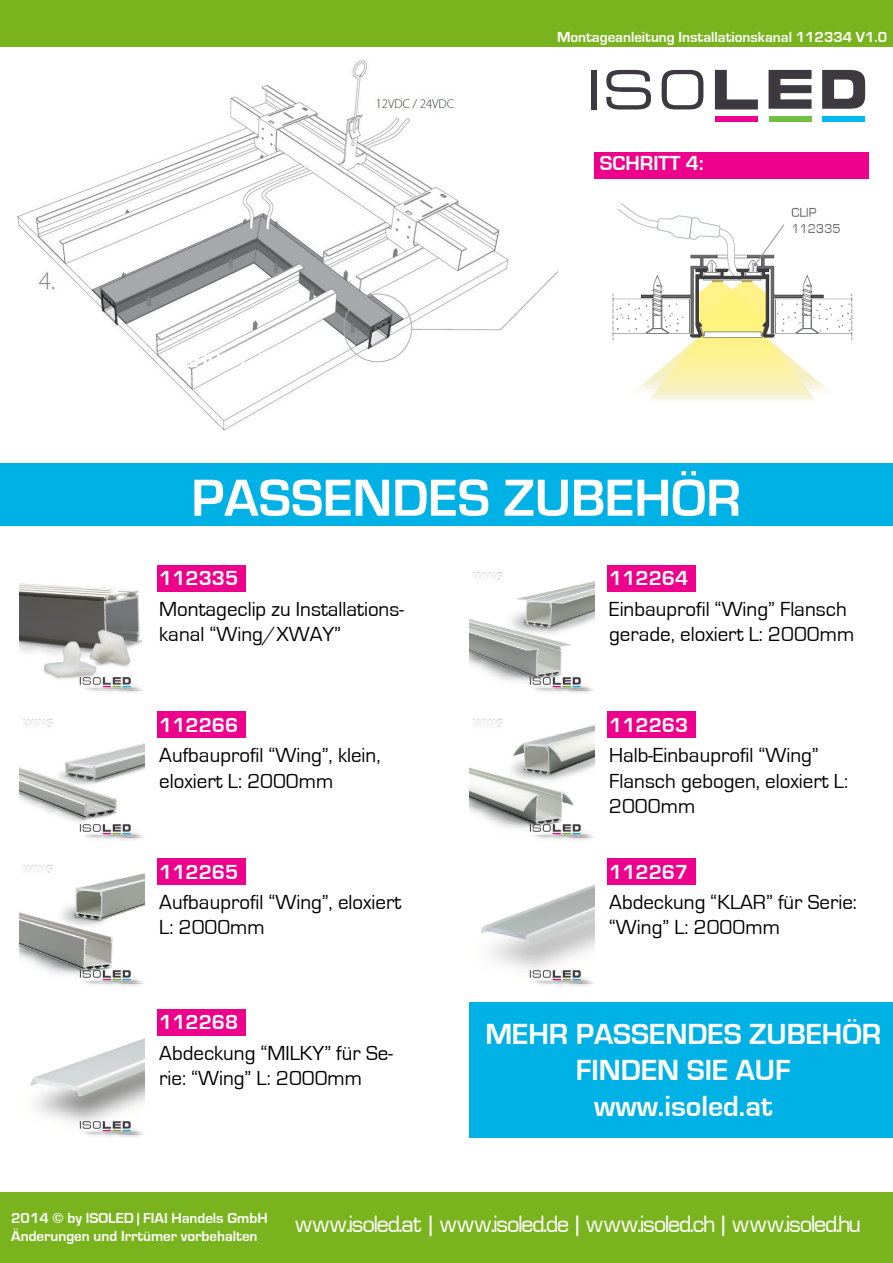
<style>
.page{position:relative;width:893px;height:1263px;background:#fff}
.page>*{position:absolute;margin:0;border:0;box-sizing:border-box;transform-origin:0 0}
.t1{font:700 54px "Eurostile";color:#fff}
.t2{font:700 30px/36px "Eurostile";color:#fff;text-align:center}
.t3{font:27px "Euro Style Normal";color:#fff}
.t4{font:21px/25.2px "Eurostile";color:#000}
.t5{font:700 21px "Eurostile";color:#fff}
.t6{font:700 15px/18px "Eurostile";color:#fff}
</style>
<div class="page">
<div style="left:0;top:0;width:893px;height:47px;background:#79b41e"></div>
<div style="left:0;top:1193px;width:893px;height:70px;background:#79b41e"></div>
<div style="left:592px;top:70px;width:5px;height:40px;background:#3c3a40"></div>
<svg style="left:606px;top:70px;width:45px;height:40px"></svg>
<svg style="left:662px;top:70px;width:41px;height:39px"></svg>
<svg style="left:715px;top:70px;width:43px;height:39px"></svg>
<svg style="left:768px;top:70px;width:43px;height:39px"></svg>
<svg style="left:822px;top:70px;width:43px;height:39px"></svg>
<div style="left:715px;top:117px;width:43px;height:5px;background:#ec008c"></div>
<div style="left:768px;top:117px;width:43px;height:5px;background:#72bf44"></div>
<div style="left:822px;top:117px;width:43px;height:5px;background:#00b9f1"></div>
<div style="left:594px;top:152px;width:275px;height:27px;background:#ec008c"></div>
<img style="left:17px;top:60px;width:540px;height:371px">
<img style="left:612px;top:203px;width:241px;height:198px">
<div style="left:157px;top:565px;width:88px;height:27px;background:#ec008c"></div>
<div style="left:157px;top:711px;width:88px;height:27px;background:#ec008c"></div>
<img style="left:20px;top:718px;width:125px;height:122px">
<div style="left:607px;top:565px;width:88px;height:27px;background:#ec008c"></div>
<img style="left:470px;top:571px;width:125px;height:122px">
<div style="left:157px;top:858px;width:88px;height:27px;background:#ec008c"></div>
<img style="left:20px;top:864px;width:125px;height:122px">
<div style="left:607px;top:711px;width:88px;height:27px;background:#ec008c"></div>
<img style="left:470px;top:718px;width:125px;height:122px">
<div style="left:607px;top:858px;width:88px;height:27px;background:#ec008c"></div>
<img style="left:481px;top:884px;width:114px;height:102px">
<div style="left:157px;top:1008px;width:88px;height:27px;background:#ec008c"></div>
<img style="left:30px;top:1038px;width:115px;height:99px">
<div style="left:0;top:463px;width:893px;height:63px;background:#00b1e5"></div>
<img style="left:20px;top:583px;width:123px;height:110px">
<div style="left:470px;top:1002px;width:423px;height:135px;background:#00b1e5"></div>
<p class="t6" style="left:557px;top:28px;width:332px">Montageanleitung Installationskanal 112334 V1.0</p>
<p class="t5" style="left:600px;top:152px;width:105px">SCHRITT 4:</p>
<p class="t1" style="left:191px;top:468px;width:551px">PASSENDES ZUBEHÖR</p>
<p class="t5" style="left:159px;top:567px;width:81px">112335</p>
<p class="t4" style="left:159px;top:597px;width:246px">Montageclip zu Installations&shy;kanal “Wing/XWAY”</p>
<p class="t5" style="left:159px;top:713px;width:81px">112266</p>
<p class="t4" style="left:159px;top:743px;width:223px">Aufbauprofil “Wing”, klein, eloxiert L: 2000mm</p>
<p class="t5" style="left:159px;top:860px;width:81px">112265</p>
<p class="t4" style="left:159px;top:890px;width:244px">Aufbauprofil “Wing”, eloxiert<br>L: 2000mm</p>
<p class="t5" style="left:159px;top:1011px;width:81px">112268</p>
<p class="t4" style="left:159px;top:1040px;width:235px">Abdeckung “MILKY” für Se&shy;rie: “Wing” L: 2000mm</p>
<p class="t5" style="left:609px;top:567px;width:81px">112264</p>
<p class="t4" style="left:609px;top:597px;width:247px">Einbauprofil “Wing” Flansch gerade, eloxiert L: 2000mm</p>
<p class="t5" style="left:609px;top:713px;width:81px">112263</p>
<p class="t4" style="left:609px;top:743px;width:240px">Halb-Einbauprofil “Wing”<br>Flansch gebogen, eloxiert L:<br>2000mm</p>
<p class="t5" style="left:609px;top:860px;width:81px">112267</p>
<p class="t4" style="left:609px;top:890px;width:249px">Abdeckung “KLAR” für Serie: “Wing” L: 2000mm</p>
<p class="t2" style="left:485px;top:1016px;width:397px">MEHR PASSENDES ZUBEHÖR<br>FINDEN SIE AUF www.isoled.at</p>
<p class="t6" style="left:11px;top:1210px;width:258px">2014 © by ISOLED | FIAI Handels GmbH<br>Änderungen und Irrtümer vorbehalten</p>
<p class="t3" style="left:295px;top:1213px;width:567px">www.isoled.at | www.isoled.de | www.isoled.ch | www.isoled.hu</p>
</div>
